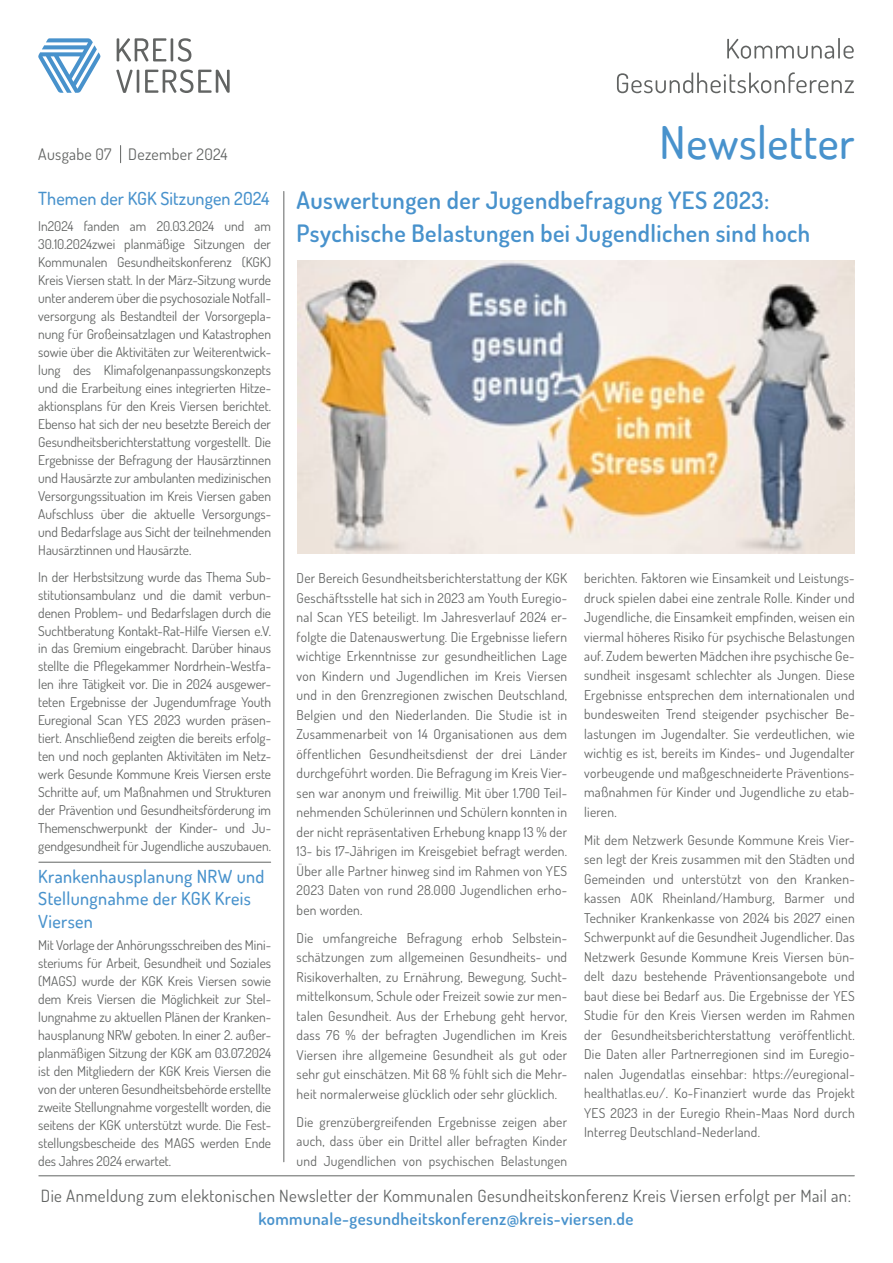
<style>
.page{position:relative;width:893px;height:1263px;background:#fff}
.page>*{position:absolute;margin:0;border:0;box-sizing:border-box;transform-origin:0 0}
.t1{font:500 45px "Dosis";letter-spacing:.01em;color:#4892cc}
.t2{font:600 24px/33px "Dosis";letter-spacing:.02em;color:#4892cc}
.t3{font:500 18px/22.5px "Dosis";letter-spacing:.02em;color:#4892cc}
.t4{font:16.8px "Dosis";letter-spacing:.025em;color:#626463}
.t5{font:600 16.8px "Dosis";letter-spacing:.025em;color:#4892cc}
.t6{font:15.9px "Dosis";letter-spacing:.02em;color:#626463}
.t7{font:13.5px/19.5px "Dosis";letter-spacing:.02em;color:#626463;text-align:justify}
</style>
<div class="page">
<svg style="left:38px;top:38px;width:63px;height:55px"></svg>
<svg style="left:117px;top:38px;width:74px;height:24px"></svg>
<svg style="left:116px;top:70px;width:114px;height:23px"></svg>
<svg style="left:617px;top:72px;width:237px;height:21px"></svg>
<svg style="left:727px;top:38px;width:127px;height:21px"></svg>
<hr style="left:283px;top:191px;width:1px;height:971px;background:#626463">
<hr style="left:39px;top:1175px;width:815px;height:1px;background:#626463">
<hr style="left:39px;top:862px;width:232px;height:1px;background:#626463">
<svg style="left:120px;top:146px;width:1px;height:17px"></svg>
<img style="left:298px;top:260px;width:557px;height:293px">
<p class="t6" style="left:38px;top:143px;width:191px">Ausgabe 07 Dezember 2024</p>
<h3 class="t3" style="left:38px;top:186px;width:233px">Themen der KGK Sitzungen 2024</h3>
<p class="t7" style="left:38px;top:216px;width:234px;line-height:18px">In2024 fanden am 20.03.2024 und am 30.10.2024zwei planmäßige Sitzungen der Kommunalen Gesundheitskonferenz (KGK)<br>Kreis Viersen statt. In der März-Sitzung wurde unter anderem über die psychosoziale Notfall&shy;versorgung als Bestandteil der Vorsorgepla&shy;nung für Großeinsatzlagen und Katastrophen sowie über die Aktivitäten zur Weiterentwick&shy;lung des Klimafolgenanpassungskonzepts und die Erarbeitung eines integrierten Hitze&shy;aktionsplans für den Kreis Viersen berichtet.<br>Ebenso hat sich der neu besetzte Bereich der Gesundheitsberichterstattung vorgestellt. Die Ergebnisse der Befragung der Hausärztinnen und Hausärzte zur ambulanten medizinischen Versorgungssituation im Kreis Viersen gaben Aufschluss über die aktuelle Versorgungs&shy;und Bedarfslage aus Sicht der teilnehmenden Hausärztinnen und Hausärzte.</p>
<p class="t7" style="left:38px;top:567px;width:234px;line-height:18px">In der Herbstsitzung wurde das Thema Sub&shy;stitutionsambulanz und die damit verbun&shy;denen Problem- und Bedarfslagen durch die Suchtberatung Kontakt-Rat-Hilfe Viersen e.V. in das Gremium eingebracht. Darüber hinaus stellte die Pflegekammer Nordrhein-Westfa&shy;len ihre Tätigkeit vor. Die in 2024 ausgewer&shy;teten Ergebnisse der Jugendumfrage Youth Euregional Scan YES 2023 wurden präsen&shy;tiert. Anschließend zeigten die bereits erfolg&shy;ten und noch geplanten Aktivitäten im Netz&shy;werk Gesunde Kommune Kreis Viersen erste Schritte auf, um Maßnahmen und Strukturen der Prävention und Gesundheitsförderung im Themenschwerpunkt der Kinder- und Ju&shy;gendgesundheit für Jugendliche auszubauen.</p>
<h3 class="t3" style="left:38px;top:864px;width:228px">Krankenhausplanung NRW und<br>Stellungnahme der KGK Kreis<br>Viersen</h3>
<p class="t7" style="left:38px;top:935px;width:234px;line-height:18px">Mit Vorlage der Anhörungsschreiben des Mini&shy;steriums für Arbeit, Gesundheit und Soziales (MAGS) wurde der KGK Kreis Viersen sowie dem Kreis Viersen die Möglichkeit zur Stel&shy;lungnahme zu aktuellen Plänen der Kranken&shy;hausplanung NRW geboten. In einer 2. außer&shy;planmäßigen Sitzung der KGK am 03.07.2024 ist den Mitgliedern der KGK Kreis Viersen die von der unteren Gesundheitsbehörde erstellte zweite Stellungnahme vorgestellt worden, die seitens der KGK unterstützt wurde. Die Fest&shy;stellungsbescheide des MAGS werden Ende des Jahres 2024 erwartet.</p>
<h1 class="t1" style="left:660px;top:114px;width:197px">Newsletter</h1>
<h2 class="t2" style="left:297px;top:183px;width:515px">Auswertungen der Jugendbefragung YES 2023:<br>Psychische Belastungen bei Jugendlichen sind hoch</h2>
<p class="t7" style="left:297px;top:568px;width:272px">Der Bereich Gesundheitsberichterstattung der KGK Geschäftsstelle hat sich in 2023 am Youth Euregio&shy;nal Scan YES beteiligt. Im Jahresverlauf 2024 er&shy;folgte die Datenauswertung. Die Ergebnisse liefern wichtige Erkenntnisse zur gesundheitlichen Lage von Kindern und Jugendlichen im Kreis Viersen und in den Grenzregionen zwischen Deutschland, Belgien und den Niederlanden. Die Studie ist in Zusammenarbeit von 14 Organisationen aus dem öffentlichen Gesundheitsdienst der drei Länder durchgeführt worden. Die Befragung im Kreis Vier&shy;sen war anonym und freiwillig. Mit über 1.700 Teil&shy;nehmenden Schülerinnen und Schülern konnten in der nicht repräsentativen Erhebung knapp 13 % der 13- bis 17-Jährigen im Kreisgebiet befragt werden.<br>Über alle Partner hinweg sind im Rahmen von YES 2023 Daten von rund 28.000 Jugendlichen erho&shy;ben worden.</p>
<p class="t7" style="left:297px;top:927px;width:272px">Die umfangreiche Befragung erhob Selbstein&shy;schätzungen zum allgemeinen Gesundheits- und Risikoverhalten, zu Ernährung, Bewegung, Sucht&shy;mittelkonsum, Schule oder Freizeit sowie zur men&shy;talen Gesundheit. Aus der Erhebung geht hervor, dass 76 % der befragten Jugendlichen im Kreis Viersen ihre allgemeine Gesundheit als gut oder sehr gut einschätzen. Mit 68 % fühlt sich die Mehr&shy;heit normalerweise glücklich oder sehr glücklich.</p>
<p class="t7" style="left:297px;top:1111px;width:272px">Die grenzübergreifenden Ergebnisse zeigen aber auch, dass über ein Drittel aller befragten Kinder und Jugendlichen von psychischen Belastungen</p>
<p class="t7" style="left:584px;top:568px;width:272px">berichten. Faktoren wie Einsamkeit und Leistungs&shy;druck spielen dabei eine zentrale Rolle. Kinder und Jugendliche, die Einsamkeit empfinden, weisen ein viermal höheres Risiko für psychische Belastungen auf. Zudem bewerten Mädchen ihre psychische Ge&shy;sundheit insgesamt schlechter als Jungen. Diese Ergebnisse entsprechen dem internationalen und bundesweiten Trend steigender psychischer Be&shy;lastungen im Jugendalter. Sie verdeutlichen, wie wichtig es ist, bereits im Kindes- und Jugendalter vorbeugende und maßgeschneiderte Präventions&shy;maßnahmen für Kinder und Jugendliche zu etab&shy;lieren.</p>
<p class="t7" style="left:584px;top:829px;width:272px">Mit dem Netzwerk Gesunde Kommune Kreis Vier&shy;sen legt der Kreis zusammen mit den Städten und Gemeinden und unterstützt von den Kranken&shy;kassen AOK Rheinland/Hamburg, Barmer und Techniker Krankenkasse von 2024 bis 2027 einen Schwerpunkt auf die Gesundheit Jugendlicher. Das Netzwerk Gesunde Kommune Kreis Viersen bün&shy;delt dazu bestehende Präventionsangebote und baut diese bei Bedarf aus. Die Ergebnisse der YES Studie für den Kreis Viersen werden im Rahmen der Gesundheitsberichterstattung veröffentlicht.<br>Die Daten aller Partnerregionen sind im Euregio&shy;nalen Jugendatlas einsehbar: https://euregional&shy;healthatlas.eu/. Ko-Finanziert wurde das Projekt YES 2023 in der Euregio Rhein-Maas Nord durch Interreg Deutschland-Nederland.</p>
<p class="t4" style="left:41px;top:1184px;width:812px">Die Anmeldung zum elektonischen Newsletter der Kommunalen Gesundheitskonferenz Kreis Viersen erfolgt per Mail an:</p>
<p class="t5" style="left:259px;top:1208px;width:376px">kommunale-gesundheitskonferenz@kreis-viersen.de</p>
</div>
